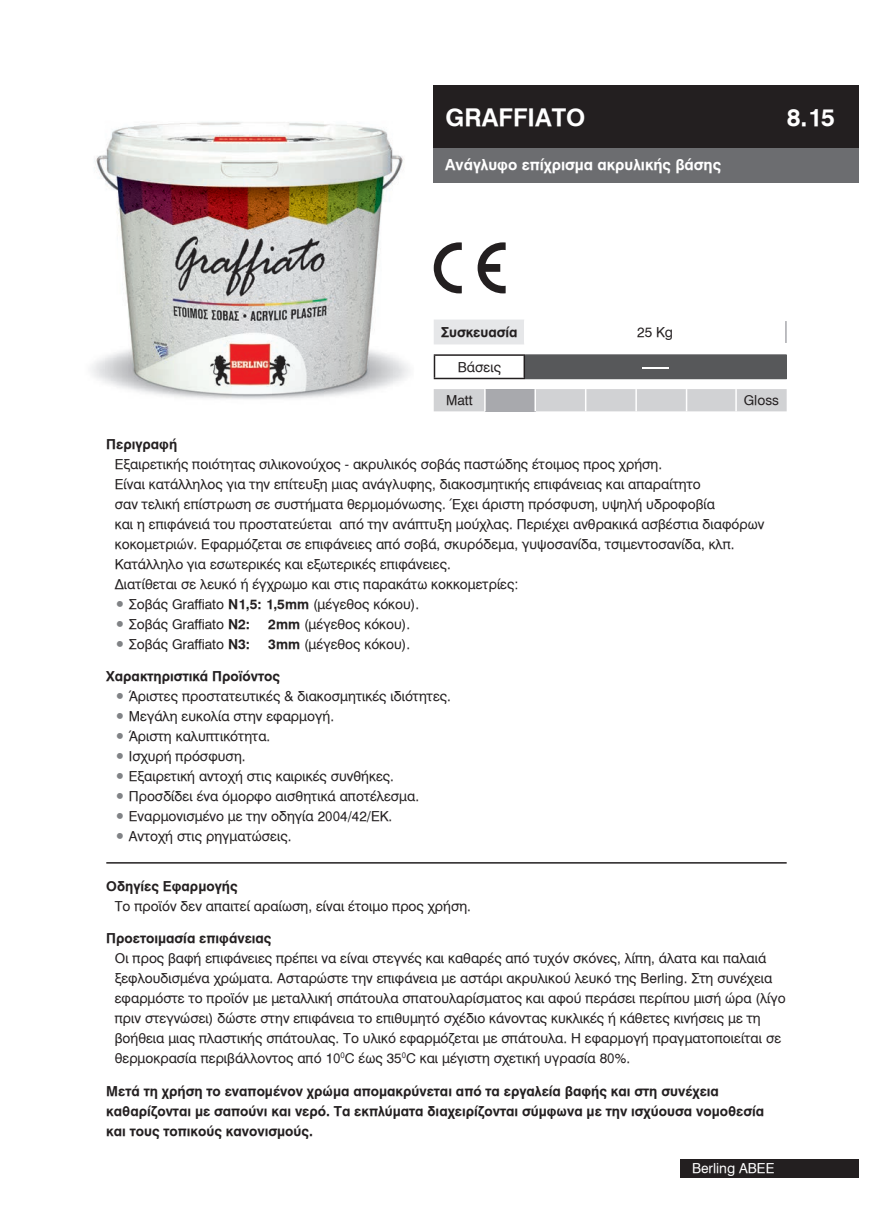
<style>
.page{position:relative;width:893px;height:1212px;background:#fff}
.page>*{position:absolute;margin:0;border:0;box-sizing:border-box;transform-origin:0 0}
.t1{font:24px "UB Helvetica Bold";color:#fff}
.t2{font:15.9px "UB Helvetica";color:#fff;scale:6.78 1}
.t3{font:15px "UB Helvetica Bold";color:#fff}
.t4{font:13.5px/20px "UB Helvetica";color:#231f20}
.t5{font:13.5px/20px "UB Helvetica Bold";color:#231f20}
.t6{font:13.5px "UB Helvetica";color:#fff}
.s1{font-family:"UB Helvetica Bold"}
.s2{color:#808285}
</style>
<div class="page">
<img style="left:91px;top:122px;width:319px;height:277px">
<div style="left:434px;top:320px;width:90px;height:24px;background:#e6e7e9"></div>
<hr style="left:785px;top:321px;width:2px;height:22px;background:#a8a9ad">
<div style="left:434px;top:85px;width:425px;height:64px;background:#231f20"></div>
<div style="left:434px;top:149px;width:425px;height:34px;background:#6c6d70"></div>
<div style="left:680px;top:1159px;width:107px;height:19px;background:#231f20"></div>
<div style="left:787px;top:1159px;width:72px;height:19px;background:#231f20"></div>
<svg style="left:434px;top:389px;width:353px;height:22px;background:#cccdcf"></svg>
<hr style="left:735px;top:389px;width:2px;height:22px;background:#fff">
<div style="left:524px;top:355px;width:263px;height:23px;background:#57585a"></div>
<hr style="left:434px;top:354px;width:91px;height:2px;background:#231f20">
<svg style="left:434px;top:356px;width:1px;height:22px"></svg>
<svg style="left:524px;top:356px;width:1px;height:22px"></svg>
<hr style="left:434px;top:378px;width:91px;height:1px;background:#231f20">
<hr style="left:525px;top:354px;width:262px;height:2px;background:#57585a">
<hr style="left:525px;top:378px;width:262px;height:1px;background:#57585a">
<hr style="left:106px;top:862px;width:681px;height:1px;background:#231f20">
<svg style="left:434px;top:242px;width:72px;height:51px"></svg>
<p class="t1" style="left:445px;top:103px;width:141px">GRAFFIATO</p>
<p class="t1" style="left:787px;top:103px;width:50px">8.15</p>
<p class="t3" style="left:445px;top:155px;width:277px">Ανάγλυφο επίχρισμα ακρυλικής βάσης</p>
<p class="t5" style="left:441px;top:322px;width:78px">Συσκευασία</p>
<p class="t4" style="left:637px;top:322px;width:37px">25 Kg</p>
<p class="t4" style="left:458px;top:357px;width:45px">Βάσεις</p>
<p class="t2" style="left:638px;top:357px;width:7px">-</p>
<p class="t4" style="left:446px;top:391px;width:28px">Matt</p>
<p class="t4" style="left:744px;top:391px;width:37px">Gloss</p>
<p class="t4" style="left:115px;top:434px;width:651px;text-indent:-9px"><span class="s1">Περιγραφή<br></span>Εξαιρετικής ποιότητας σιλικονούχος - ακρυλικός σοβάς παστώδης έτοιμος προς χρήση.<br>Είναι κατάλληλος για την επίτευξη μιας ανάγλυφης, διακοσμητικής επιφάνειας και απαραίτητο<br>σαν τελική επίστρωση σε συστήματα θερμομόνωσης. Έχει άριστη πρόσφυση, υψηλή υδροφοβία<br>και η επιφάνειά του προστατεύεται από την ανάπτυξη μούχλας. Περιέχει ανθρακικά ασβέστια διαφόρων κοκομετριών. Εφαρμόζεται σε επιφάνειες από σοβά, σκυρόδεμα, γυψοσανίδα, τσιμεντοσανίδα, κλπ.<br>Κατάλληλο για εσωτερικές και εξωτερικές επιφάνειες.<br>Διατίθεται σε λευκό ή έγχρωμο και στις παρακάτω κοκκομετρίες:</p>
<p class="t4" style="left:115px;top:594px;width:306px"><span class="s2">•</span> Σοβάς Graffiato <span class="s1">N1,5: 1,5mm</span> (μέγεθος κόκου).</p>
<p class="t4" style="left:115px;top:614px;width:137px"><span class="s2">•</span> Σοβάς Graffiato <span class="s1">N2:</span></p>
<p class="t4" style="left:268px;top:614px;width:143px"><span class="s1">2mm</span> (μέγεθος κόκου).</p>
<p class="t4" style="left:115px;top:634px;width:137px"><span class="s2">•</span> Σοβάς Graffiato <span class="s1">N3:</span></p>
<p class="t4" style="left:268px;top:634px;width:143px"><span class="s1">3mm</span> (μέγεθος κόκου).</p>
<p class="t5" style="left:106px;top:666px;width:175px">Χαρακτηριστικά Προϊόντος</p>
<p class="t4" style="left:115px;top:686px;width:338px"><span class="s2">•</span> Άριστες προστατευτικές &amp; διακοσμητικές ιδιότητες.</p>
<p class="t4" style="left:115px;top:706px;width:221px"><span class="s2">•</span> Μεγάλη ευκολία στην εφαρμογή.</p>
<p class="t4" style="left:115px;top:726px;width:157px"><span class="s2">•</span> Άριστη καλυπτικότητα.</p>
<p class="t4" style="left:115px;top:746px;width:132px"><span class="s2">•</span> Ισχυρή πρόσφυση.</p>
<p class="t4" style="left:115px;top:766px;width:281px"><span class="s2">•</span> Εξαιρετική αντοχή στις καιρικές συνθήκες.</p>
<p class="t4" style="left:115px;top:786px;width:306px"><span class="s2">•</span> Προσδίδει ένα όμορφο αισθητικά αποτέλεσμα.</p>
<p class="t4" style="left:115px;top:806px;width:279px"><span class="s2">•</span> Εναρμονισμένο με την οδηγία 2004/42/ΕΚ.</p>
<p class="t4" style="left:115px;top:826px;width:178px"><span class="s2">•</span> Αντοχή στις ρηγματώσεις.</p>
<p class="t4" style="left:115px;top:876px;width:358px;text-indent:-9px"><span class="s1">Οδηγίες Εφαρμογής<br></span>Το προϊόν δεν απαιτεί αραίωση, είναι έτοιμο προς χρήση.</p>
<p class="t4" style="left:115px;top:929px;width:673px;text-indent:-9px"><span class="s1">Προετοιμασία επιφάνειας<br></span>Οι προς βαφή επιφάνειες πρέπει να είναι στεγνές και καθαρές από τυχόν σκόνες, λίπη, άλατα και παλαιά ξεφλουδισμένα χρώματα. Ασταρώστε την επιφάνεια με αστάρι ακρυλικού λευκό της Berling. Στη συνέχεια εφαρμόστε το προϊόν με μεταλλική σπάτουλα σπατουλαρίσματος και αφού περάσει περίπου μισή ώρα (λίγο πριν στεγνώσει) δώστε στην επιφάνεια το επιθυμητό σχέδιο κάνοντας κυκλικές ή κάθετες κινήσεις με τη βοήθεια μιας πλαστικής σπάτουλας. Το υλικό εφαρμόζεται με σπάτουλα. Η εφαρμογή πραγματοποιείται σε θερμοκρασία περιβάλλοντος από 10<sup>0</sup>C έως 35<sup>0</sup>C και μέγιστη σχετική υγρασία 80%.</p>
<p class="t5" style="left:106px;top:1081px;width:659px">Μετά τη χρήση το εναπομένον χρώμα απομακρύνεται από τα εργαλεία βαφής και στη συνέχεια καθαρίζονται με σαπούνι και νερό. Τα εκπλύματα διαχειρίζονται σύμφωνα με την ισχύουσα νομοθεσία και τους τοπικούς κανονισμούς.</p>
<p class="t6" style="left:692px;top:1160px;width:84px">Berling ABEE</p>
</div>
